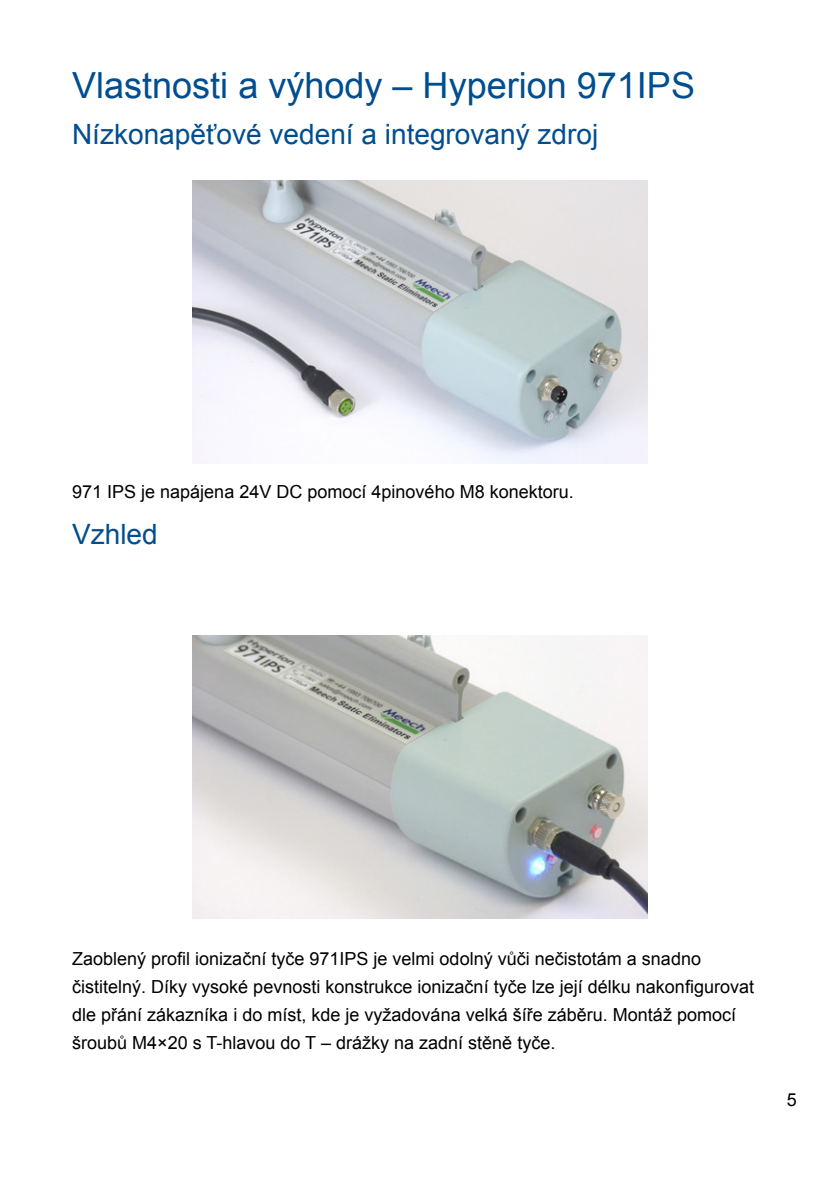
<style>
.page{position:relative;width:840px;height:1191px;background:#fff}
.page>*{position:absolute;margin:0;border:0;box-sizing:border-box;transform-origin:0 0}
.t1{font:36px "Arial";color:#004d8f}
.t2{font:28px "Arial";color:#004d8f}
.t3{font:18px/28px "Arial";color:#000}
</style>
<div class="page">
<img style="left:193px;top:180px;width:453px;height:284px">
<img style="left:193px;top:635px;width:453px;height:284px">
<h1 class="t1" style="left:72px;top:62px;width:624px">Vlastnosti a výhody – Hyperion 971IPS</h1>
<h2 class="t2" style="left:72px;top:116px;width:527px">Nízkonapěťové vedení a integrovaný zdroj</h2>
<p class="t3" style="left:72px;top:478px;width:503px">971 IPS je napájena 24V DC pomocí 4pinového M8 konektoru.</p>
<h2 class="t2" style="left:72px;top:516px;width:87px">Vzhled</h2>
<p class="t3" style="left:72px;top:944px;width:683px">Zaoblený profil ionizační tyče 971IPS je velmi odolný vůči nečistotám a snadno čistitelný. Díky vysoké pevnosti konstrukce ionizační tyče lze její délku nakonfigurovat dle přání zákazníka i do míst, kde je vyžadována velká šíře záběru. Montáž pomocí šroubů M4×20 s T-hlavou do T – drážky na zadní stěně tyče.</p>
<p class="t3" style="left:786px;top:1086px;width:12px">5</p>
</div>
